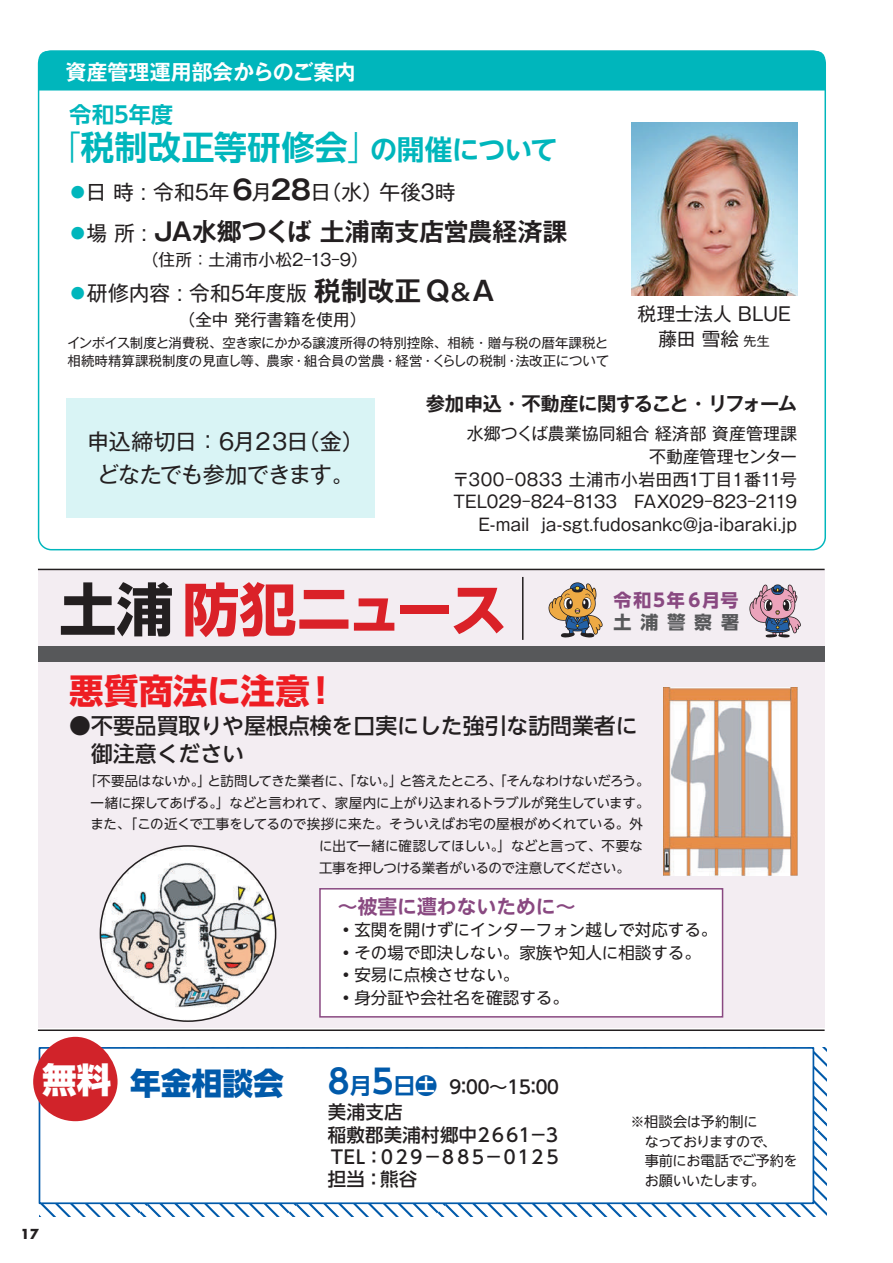
<style>
.page{position:relative;width:893px;height:1263px;background:#fff}
.page>*{position:absolute;margin:0;border:0;box-sizing:border-box;transform-origin:0 0}
.t1{font:700 57px "UD Shin Go NT Pr 6 N";letter-spacing:-.02em;color:#da2128}
.t2{font:800 34.65px "UD Shin Go NT Pr 6 N";color:#fff}
.t3{font:700 34.5px "UD Shin Go NT Pr 6 N";letter-spacing:-.005em;color:#ee1d23}
.t4{font:700 33.3px "UD Shin Go NT Pr 6 N De";letter-spacing:.015em;color:#00b6bc}
.t5{font:700 33.15px "UD Shin Go NT Pr 6 N De";color:#015aaa}
.t6{font:800 30.6px "UD Shin Go NT Pr 6 N";color:#015aaa}
.t7{font:700 27.75px "UD Shin Go NT Pr 6 N De";letter-spacing:-.035em;color:#00b6bc}
.t8{font:700 26.85px "Gothic MB101 Pr 6 N De";letter-spacing:-.005em;color:#231f20}
.t9{font:700 24.9px "Gothic MB101 Pr 6 N De";color:#231f20}
.t10{font:700 22.8px "Gothic MB101 Pr 6 N De";color:#231f20}
.t11{font:22.2px/33.2px "Gothic MB101 Pr 6 N";letter-spacing:-.035em;color:#231f20}
.t12{font:700 22.2px "UD Shin Go NT Pr 6 N De";color:#00b6bc}
.t13{font:700 22.05px "UD Shin Go NT Pr 6 N De";color:#015aaa}
.t14{font:500 21.9px/27.6px "UD Shin Go NT Pr 6 N";color:#231f20}
.t15{font:700 21px "Gothic MB101 Pr 6 N De";letter-spacing:-.005em;color:#fff}
.t16{font:20.7px "Gothic MB101 Pr 6 N";letter-spacing:.005em;color:#231f20}
.t17{font:700 19.8px "UD Shin Go NT Pr 6 N De";color:#894981}
.t18{font:700 19.35px "Gothic MB101 Pr 6 N De";letter-spacing:-.035em;color:#231f20}
.t19{font:18.6px "Gothic MB101 Pr 6 N";color:#231f20}
.t20{font:500 18.45px "UD Shin Go NT Pr 6 N";letter-spacing:-.175em;color:#231f20}
.t21{font:500 18.45px "UD Shin Go NT Pr 6 N";color:#231f20}
.t22{font:500 18.45px "UD Shin Go NT Pr 6 N";letter-spacing:-.195em;color:#231f20}
.t23{font:700 18px "UD Shin Go NT Pr 6 N";letter-spacing:.1em;color:#894981}
.t24{font:700 18px "UD Shin Go NT Pr 6 N";color:#57585a}
.t25{font:16.95px/22.6px "Gothic MB101 Pr 6 N";letter-spacing:-.005em;color:#231f20;text-align:right}
.t26{font:16.95px "Gothic MB101 Pr 6 N";letter-spacing:.025em;color:#231f20}
.t27{font:16.5px "UD Shin Go NT Pr 6 N";color:#231f20}
.t28{font:16.5px "Gothic MB101 Pr 6 N";letter-spacing:.01em;color:#231f20}
.t29{font:14.1px "UD Shin Go NT Pr 6 N";letter-spacing:-.035em;color:#231f20}
.t30{font:14.1px "UD Shin Go NT Pr 6 N";letter-spacing:-.065em;color:#231f20}
.t31{font:14.1px "UD Shin Go NT Pr 6 N";letter-spacing:.015em;color:#231f20}
.t32{font:13.5px "UD Shin Go NT Pr 6 N";letter-spacing:-.03em;color:#231f20}
.t33{font:13.5px/18px "Gothic MB101 Pr 6 N";letter-spacing:-.01em;color:#231f20;text-align:right}
.t34{font:13.5px "UD Shin Go NT Pr 6 N";letter-spacing:-.01em;color:#231f20}
.t35{font:13.5px "UD Shin Go NT Pr 6 N";letter-spacing:-.05em;color:#231f20}
.t36{font:13.5px "Futura Koyu";color:#231f20}
.t37{font:12.9px "Gothic MB101 Pr 6 N";color:#231f20}
.s1{font-family:"UD Shin Go NT Pr 6 N";font-weight:300}
.s2{color:#00b6bc}
.s3{font-size:16.5px}
.s4{color:#231f20}
</style>
<div class="page">
<div style="left:39px;top:569px;width:786px;height:459px;background:#f3edf2"></div>
<hr style="left:38px;top:569px;width:787px;height:1px;background:#231f20">
<div style="left:38px;top:646px;width:787px;height:16px;background:#57585a"></div>
<svg style="left:548px;top:582px;width:55px;height:56px"></svg>
<svg style="left:749px;top:584px;width:52px;height:53px"></svg>
<hr style="left:522px;top:577px;width:1px;height:63px;background:#231f20">
<hr style="left:38px;top:1029px;width:787px;height:2px;background:#231f20">
<svg style="left:39px;top:1048px;width:787px;height:168px"></svg>
<div style="left:39px;top:1048px;width:774px;height:155px;background:#fff"></div>
<div style="left:39px;top:1047px;width:775px;height:157px;border:2px solid #015aaa"></div>
<div style="left:33px;top:1037px;width:85px;height:84px;background:#d1232a;border-radius:41px"></div>
<img style="left:663px;top:687px;width:135px;height:188px">
<img style="left:100px;top:846px;width:176px;height:175px;border-radius:88px">
<div style="left:320px;top:889px;width:403px;height:128px;background:#fff"></div>
<div style="left:319px;top:888px;width:404px;height:129px;border:2px solid #894981"></div>
<div style="left:66px;top:398px;width:308px;height:120px;background:#d9f4f5"></div>
<div style="left:39px;top:51px;width:786px;height:40px;background:#00b6bc"></div>
<img style="left:631px;top:122px;width:166px;height:173px">
<h3 class="t15" style="left:66px;top:55px;width:291px">資産管理運用部会からのご案内</h3>
<h3 class="t12" style="left:69px;top:96px;width:105px">令和5年度</h3>
<h3 class="t4" style="left:48px;top:121px;width:335px"><span class="s1">「</span>税制改正等研修会<span class="s1">」</span></h3>
<h3 class="t7" style="left:370px;top:127px;width:190px">の開催について</h3>
<h3 class="t8" style="left:233px;top:167px;width:22px">6</h3>
<h3 class="t8" style="left:271px;top:167px;width:42px">28</h3>
<h3 class="t16" style="left:310px;top:175px;width:74px">（日水）</h3>
<h3 class="t16" style="left:68px;top:175px;width:164px"><span class="s2">●</span>日時 : 令和5年</h3>
<h3 class="t16" style="left:252px;top:175px;width:22px">月</h3>
<h3 class="t16" style="left:379px;top:175px;width:78px">午後3時</h3>
<h3 class="t16" style="left:68px;top:216px;width:81px"><span class="s2">●</span>場所 :</h3>
<h3 class="t9" style="left:154px;top:211px;width:415px">JA水郷つくば土浦南支店営農経済課</h3>
<h3 class="t16" style="left:123px;top:241px;width:37px">　 <span class="s3">（</span></h3>
<p class="t28" style="left:159px;top:246px;width:211px">住所：土浦市小松2-13-9(</p>
<h3 class="t8" style="left:314px;top:269px;width:137px">税制改正 Q</h3>
<h3 class="t8" style="left:472px;top:269px;width:23px">A</h3>
<h3 class="t10" style="left:451px;top:274px;width:21px">&amp;</h3>
<h3 class="t16" style="left:68px;top:276px;width:241px"><span class="s2">●</span>研修内容 : 令和5年度版</h3>
<p class="t33" style="left:67px;top:332px;width:544px">インボイス制度と消費税、空き家にかかる譲渡所得の特別控除、相続・贈与税の暦年課税と法改正について</p>
<p class="t28" style="left:195px;top:306px;width:172px">全中発行書籍を使用(</p>
<p class="t33" style="left:68px;top:350px;width:369px">相続時精算課税制度の見直し等、農家・組合員の営農・経営・</p>
<p class="t33" style="left:432px;top:350px;width:88px">くらしの税制・</p>
<h3 class="t19" style="left:637px;top:298px;width:155px">税理士法人 BLUE</h3>
<p class="t37" style="left:743px;top:331px;width:28px">先生</p>
<h3 class="t19" style="left:659px;top:324px;width:82px">藤田雪絵</h3>
<h3 class="t11" style="left:252px;top:423px;width:114px">２3 （日金(</h3>
<h3 class="t11" style="left:97px;top:423px;width:259px;text-indent:-10px">申込締切日：6月<br>どなたでも参加できます。</h3>
<h3 class="t18" style="left:426px;top:387px;width:373px">参加申込・不動産に関すること・リフォーム</h3>
<p class="t25" style="left:467px;top:421px;width:332px">水郷つくば農業協同組合経済部資産管理課不動産管理センター<br>１番11号</p>
<p class="t26" style="left:452px;top:465px;width:281px">〒300-0833 土浦市小岩田西1丁目</p>
<p class="t25" style="left:454px;top:489px;width:345px">TEL029-824-8133　FAX029-823-2119</p>
<p class="t25" style="left:541px;top:512px;width:258px">ja-sgt.fudosankc@ja-ibaraki j p.</p>
<p class="t25" style="left:479px;top:512px;width:52px">E-mail</p>
<h1 class="t1" style="left:59px;top:563px;width:449px"><span class="s4">土浦</span>防犯ニュース</h1>
<h3 class="t23" style="left:614px;top:586px;width:126px">令和5年6月号</h3>
<h3 class="t24" style="left:614px;top:607px;width:19px">土</h3>
<h3 class="t24" style="left:640px;top:607px;width:19px">浦</h3>
<h3 class="t24" style="left:667px;top:607px;width:19px">警</h3>
<h3 class="t24" style="left:694px;top:607px;width:19px">察</h3>
<h3 class="t24" style="left:721px;top:607px;width:19px">署</h3>
<h3 class="t3" style="left:69px;top:662px;width:242px">悪質商法に注意</h3>
<h3 class="t14" style="left:69px;top:711px;width:570px">●不要品買取りや屋根点検を口実にした強引な訪問業者に　御注意ください</h3>
<p class="t35" style="left:399px;top:770px;width:252px">と答えたところ、「そんなわけないだろう。</p>
<h3 class="t3" style="left:303px;top:662px;width:36px">!</h3>
<p class="t32" style="left:84px;top:770px;width:129px">「不要品はないか。」</p>
<p class="t32" style="left:90px;top:791px;width:560px">一緒に探してあげる。」などと言われて、家屋内に上がり込まれるトラブルが発生しています。</p>
<p class="t34" style="left:90px;top:813px;width:554px">また、「この近くで工事をしてるので挨拶に来た。そういえばお宅の屋根がめくれている。外</p>
<p class="t32" style="left:319px;top:835px;width:326px">に出て一緒に確認してほしい。」などと言って、不要な</p>
<p class="t32" style="left:319px;top:857px;width:312px">工事を押しつける業者がいるので注意してください。</p>
<h3 class="t17" style="left:338px;top:890px;width:239px">～被害に遭わないために~</h3>
<p class="t27" style="left:338px;top:917px;width:381px">•玄関を開けずにインターフォン越しで対応する。</p>
<p class="t27" style="left:338px;top:939px;width:364px">•その場で即決しない。家族や知人に相談する。</p>
<p class="t27" style="left:338px;top:962px;width:183px">•安易に点検させない。</p>
<p class="t27" style="left:338px;top:984px;width:232px">•身分証や会社名を確認する。</p>
<p class="t32" style="left:207px;top:770px;width:197px">と訪問してきた業者に、「ない。」</p>
<h2 class="t2" style="left:42px;top:1051px;width:71px">無料</h2>
<h3 class="t6" style="left:130px;top:1058px;width:155px">年金相談会</h3>
<p class="t36" style="left:21px;top:1225px;width:20px">17</p>
<h3 class="t5" style="left:328px;top:1054px;width:23px">8</h3>
<h3 class="t5" style="left:372px;top:1054px;width:23px">5</h3>
<h3 class="t13" style="left:393px;top:1068px;width:46px">日土</h3>
<h3 class="t13" style="left:350px;top:1068px;width:24px">月</h3>
<h3 class="t20" style="left:446px;top:1072px;width:48px">９：００</h3>
<h3 class="t20" style="left:504px;top:1072px;width:60px">１５：００</h3>
<h3 class="t20" style="left:489px;top:1072px;width:20px">~</h3>
<h3 class="t20" style="left:328px;top:1097px;width:76px">美浦支店</h3>
<h3 class="t21" style="left:328px;top:1119px;width:235px">稲敷郡美浦村郷中２６６１－３</h3>
<h3 class="t22" style="left:365px;top:1142px;width:199px">：０２９－８８５－０１２５</h3>
<h3 class="t20" style="left:328px;top:1142px;width:43px">ＴＥＬ</h3>
<h3 class="t20" style="left:380px;top:1164px;width:39px">熊谷</h3>
<h3 class="t20" style="left:328px;top:1164px;width:57px">担当：</h3>
<p class="t31" style="left:631px;top:1110px;width:128px">※相談会は予約制に</p>
<p class="t30" style="left:631px;top:1130px;width:147px">　なっておりますので、</p>
<p class="t29" style="left:631px;top:1149px;width:169px">　事前にお電話でご予約を</p>
<p class="t29" style="left:751px;top:1169px;width:16px">。</p>
<p class="t29" style="left:631px;top:1169px;width:124px">　お願いいたします</p>
</div>
